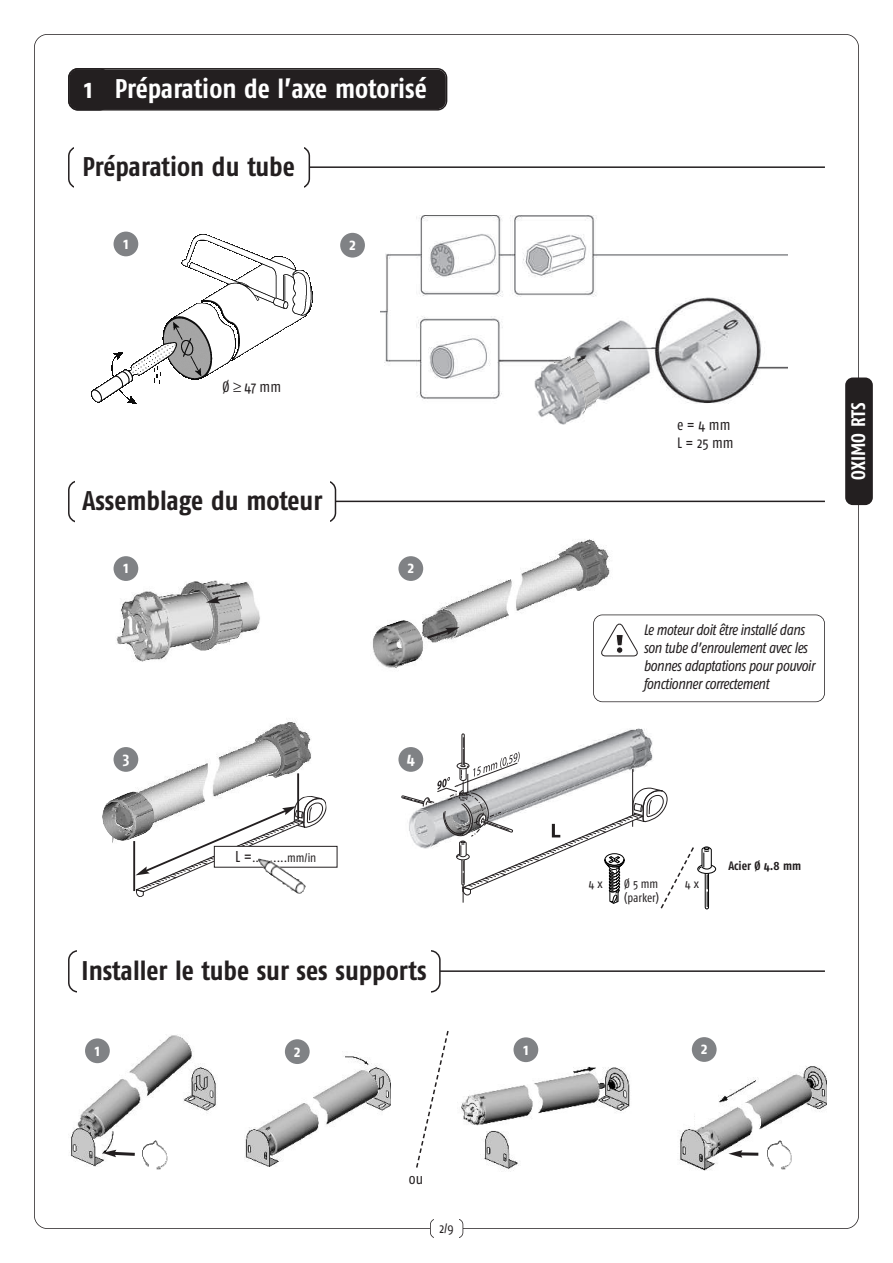
<style>
.page{position:relative;width:893px;height:1263px;background:#fff}
.page>*{position:absolute;margin:0;border:0;box-sizing:border-box;transform-origin:0 0}
.t1{font:700 27px "Fago Co";color:#231f20}
.t2{font:700 27px "Fago Co";letter-spacing:-.005em;color:#fff}
.t3{font:700 19.5px "Fago Co";color:#fff}
.t4{font:700 16.5px "Fago Co";color:#fff}
.t5{font:italic 15px/18px "Fago Co";letter-spacing:-.03em;color:#231f20}
.t6{font:15px/18px "Fago Co";color:#231f20}
.t7{font:13.5px "Fago Co";color:#231f20}
.t8{font:12.3px "Fago Co";color:#231f20}
.t9{font:12.15px/14.5px "Fago Co";color:#231f20}
.t10{font:700 12.15px "Fago Co";color:#231f20}
.s1{font-size:15.75px}
</style>
<div class="page">
<div style="left:430px;top:1219px;width:33px;height:19px;border:2px solid #231f20;border-radius:6px"></div>
<div style="left:434px;top:1218px;width:25px;height:21px;background:#fff"></div>
<div style="left:845px;top:377px;width:28px;height:128px;background:#231f20;border-radius:8px"></div>
<img style="left:404px;top:539px;width:216px;height:104px">
<img style="left:373px;top:620px;width:55px;height:48px">
<svg style="left:425px;top:627px;width:34px;height:13px"></svg>
<img style="left:380px;top:216px;width:408px;height:208px">
<img style="left:551px;top:355px;width:50px;height:60px">
<img style="left:92px;top:234px;width:220px;height:169px">
<div style="left:114px;top:232px;width:24px;height:24px;background:#808285;border-radius:50%"></div>
<div style="left:340px;top:233px;width:25px;height:25px;background:#808285;border-radius:50%"></div>
<div style="left:593px;top:614px;width:232px;height:88px;border:2px solid #231f20;border-radius:9px"></div>
<img style="left:113px;top:722px;width:198px;height:72px">
<img style="left:102px;top:791px;width:53px;height:50px">
<img style="left:255px;top:726px;width:47px;height:53px">
<img style="left:116px;top:576px;width:144px;height:86px">
<img style="left:182px;top:581px;width:61px;height:70px">
<hr style="left:297px;top:773px;width:2px;height:47px;background:#231f20">
<svg style="left:129px;top:794px;width:201px;height:103px"></svg>
<svg style="left:206px;top:594px;width:36px;height:9px"></svg>
<div style="left:697px;top:864px;width:19px;height:10px;border:1px solid #000;border-radius:50%"></div>
<svg style="left:401px;top:733px;width:311px;height:177px"></svg>
<div style="left:114px;top:556px;width:24px;height:25px;background:#808285;border-radius:50%"></div>
<div style="left:398px;top:556px;width:25px;height:25px;background:#808285;border-radius:50%"></div>
<div style="left:398px;top:747px;width:25px;height:25px;background:#808285;border-radius:50%"></div>
<div style="left:114px;top:747px;width:24px;height:25px;background:#808285;border-radius:50%"></div>
<svg style="left:603px;top:656px;width:33px;height:1px"></svg>
<svg style="left:601px;top:624px;width:37px;height:32px"></svg>
<img style="left:69px;top:1034px;width:148px;height:132px">
<img style="left:244px;top:1039px;width:146px;height:127px">
<img style="left:461px;top:1037px;width:169px;height:135px">
<img style="left:135px;top:1136px;width:40px;height:40px;border-radius:50%">
<svg style="left:102px;top:1150px;width:36px;height:7px"></svg>
<svg style="left:679px;top:1055px;width:148px;height:116px"></svg>
<svg style="left:416px;top:1030px;width:33px;height:138px"></svg>
<div style="left:85px;top:1038px;width:25px;height:25px;background:#808285;border-radius:50%"></div>
<div style="left:285px;top:1039px;width:25px;height:25px;background:#808285;border-radius:50%"></div>
<div style="left:692px;top:1037px;width:25px;height:25px;background:#808285;border-radius:50%"></div>
<div style="left:513px;top:1037px;width:25px;height:25px;background:#808285;border-radius:50%"></div>
<svg style="left:68px;top:68px;width:379px;height:43px;background:#272324"></svg>
<svg style="left:68px;top:147px;width:242px;height:41px"></svg>
<div style="left:74px;top:145px;width:230px;height:44px;background:#fff"></div>
<hr style="left:310px;top:166px;width:515px;height:2px;background:#231f20">
<svg style="left:68px;top:480px;width:268px;height:43px"></svg>
<div style="left:75px;top:479px;width:254px;height:44px;background:#fff"></div>
<hr style="left:336px;top:501px;width:489px;height:1px;background:#231f20">
<svg style="left:68px;top:950px;width:373px;height:43px"></svg>
<div style="left:78px;top:949px;width:353px;height:44px;background:#fff"></div>
<hr style="left:440px;top:970px;width:385px;height:2px;background:#231f20">
<h1 class="t2" style="left:84px;top:79px;width:344px">1 Préparation de l’axe motorisé</h1>
<h1 class="t1" style="left:83px;top:157px;width:214px">Préparation du tube</h1>
<p class="t4" style="left:123px;top:237px;width:7px">1</p>
<p class="t4" style="left:349px;top:239px;width:8px">2</p>
<p class="t6" style="left:223px;top:379px;width:60px">Ø≥47mm</p>
<h1 class="t1" style="left:82px;top:491px;width:241px">Assemblage du moteur</h1>
<p class="t4" style="left:123px;top:562px;width:7px">1</p>
<p class="t4" style="left:408px;top:562px;width:8px">2</p>
<p class="t4" style="left:123px;top:753px;width:8px">3</p>
<p class="t4" style="left:407px;top:753px;width:9px">4</p>
<p class="t8" style="left:235px;top:853px;width:83px"><span class="s1">L =</span>..........mm/in</p>
<h1 class="t1" style="left:82px;top:961px;width:347px">Installer le tube sur ses supports</h1>
<p class="t6" style="left:677px;top:417px;width:58px">e=4mm<br>L=25mm</p>
<p class="t5" style="left:643px;top:622px;width:173px">Le moteur doit être installé dans son tube d’enroulement avec les bonnes adaptations pour pouvoir fonctionner correctement</p>
<p class="t9" style="left:624px;top:877px;width:36px">Ø5mm (parker)</p>
<p class="t9" style="left:589px;top:877px;width:15px">4x</p>
<p class="t9" style="left:685px;top:877px;width:15px">4x</p>
<p class="t10" style="left:728px;top:861px;width:75px">Acier Ø 4.8 mm</p>
<p class="t4" style="left:95px;top:1044px;width:7px">1</p>
<p class="t4" style="left:294px;top:1045px;width:8px">2</p>
<p class="t4" style="left:523px;top:1043px;width:7px">1</p>
<p class="t4" style="left:701px;top:1043px;width:8px">2</p>
<h2 class="t3" style="left:851px;top:480px;width:78px;rotate:-90deg">OXIMO RTS</h2>
<p class="t6" style="left:409px;top:1171px;width:16px">ou</p>
<p class="t7" style="left:439px;top:1223px;width:16px">2/9</p>
</div>
